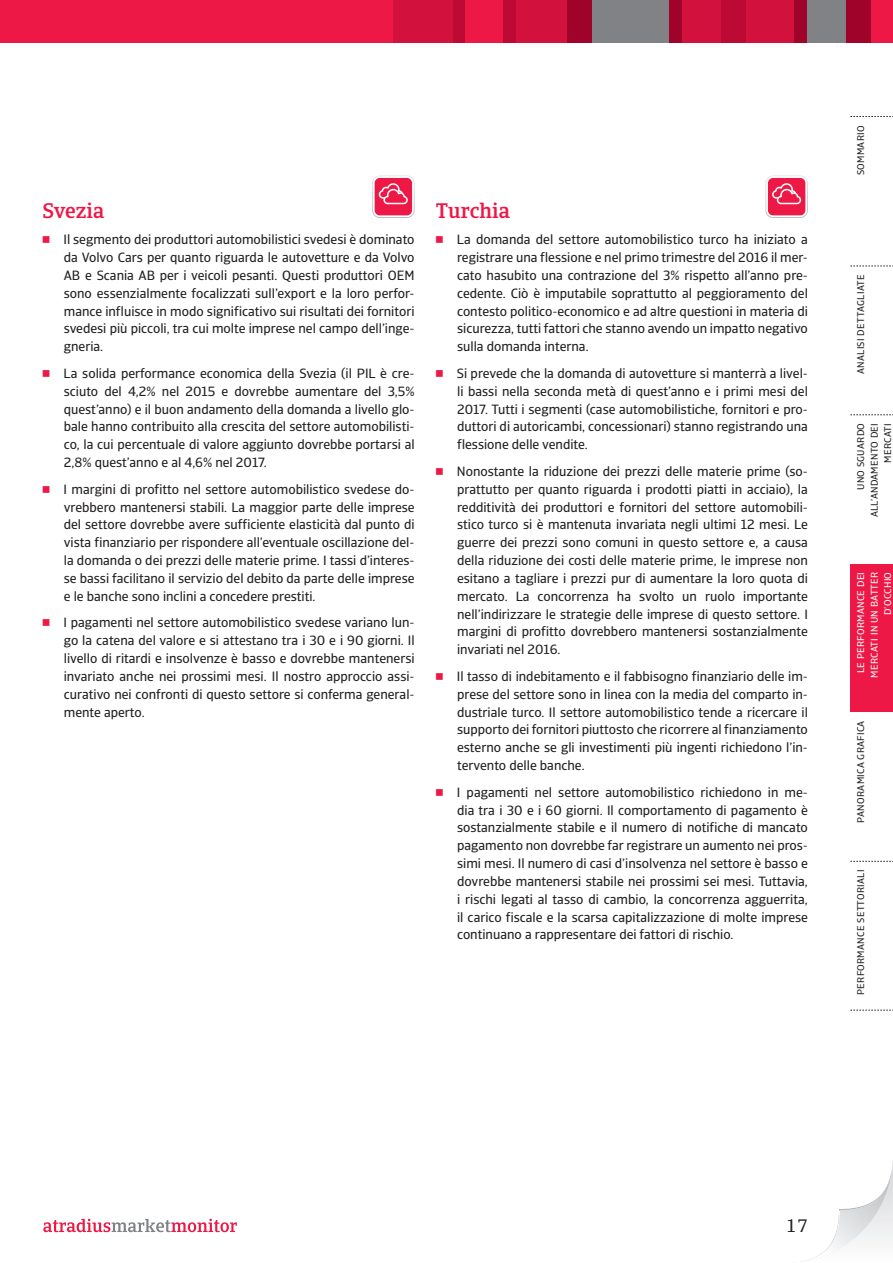
<style>
.page{position:relative;width:893px;height:1263px;background:#fff}
.page>*{position:absolute;margin:0;border:0;box-sizing:border-box;transform-origin:0 0}
.t1{font:500 21px "Catalana";color:#ed1845}
.t2{font:18px "Catalana";color:#231f20}
.t3{font:13.35px/17.9px "Catalana Sans";color:#231f20;text-align:justify}
.t4{font:9.75px/13.5px "Catalana Sans";letter-spacing:.03em;color:#231f20;text-align:right}
.t5{font:9.75px/13.5px "Catalana Sans";letter-spacing:.03em;color:#fff;text-align:right}
.s1{font-family:"Universal Newswith Comm Pi";color:#ed1845}
</style>
<div class="page">
<div style="left:0;top:0;width:893px;height:43px;background:#ed1845"></div>
<div style="left:452px;top:0;width:13px;height:43px;background:#bc0a35"></div>
<div style="left:393px;top:0;width:59px;height:43px;background:#d2113d"></div>
<div style="left:516px;top:0;width:51px;height:43px;background:#d2113d"></div>
<div style="left:746px;top:0;width:49px;height:43px;background:#d2113d"></div>
<div style="left:567px;top:0;width:26px;height:43px;background:#a0032a"></div>
<div style="left:720px;top:0;width:26px;height:43px;background:#bc0a35"></div>
<div style="left:846px;top:0;width:25px;height:43px;background:#a0032a"></div>
<div style="left:503px;top:0;width:13px;height:43px;background:#bc0a35"></div>
<div style="left:593px;top:0;width:76px;height:43px;background:#808285"></div>
<div style="left:669px;top:0;width:13px;height:43px;background:#a0032a"></div>
<div style="left:682px;top:0;width:38px;height:43px;background:#d2113d"></div>
<div style="left:807px;top:0;width:39px;height:43px;background:#808285"></div>
<div style="left:795px;top:0;width:12px;height:43px;background:#a0032a"></div>
<svg style="left:43px;top:1219px;width:194px;height:13px"></svg>
<svg style="left:800px;top:1162px;width:93px;height:100px"></svg>
<div style="left:850px;top:563px;width:43px;height:149px;background:#ed1845"></div>
<svg style="left:850px;top:116px;width:43px;height:1px"></svg>
<svg style="left:850px;top:266px;width:43px;height:1px"></svg>
<svg style="left:850px;top:414px;width:43px;height:1px"></svg>
<svg style="left:850px;top:861px;width:43px;height:1px"></svg>
<svg style="left:850px;top:1010px;width:43px;height:1px"></svg>
<svg style="left:372px;top:175px;width:43px;height:43px"></svg>
<svg style="left:765px;top:175px;width:43px;height:43px"></svg>
<h1 class="t1" style="left:43px;top:198px;width:63px">Svezia</h1>
<p class="t3" style="left:64px;top:231px;width:352px;text-indent:-21px"><span class="s1">77</span> Il segmento dei produttori automobilistici svedesi è dominato da Volvo Cars per quanto riguarda le autovetture e da Volvo AB e Scania AB per i veicoli pesanti. Questi produttori OEM sono essenzialmente focalizzati sull’export e la loro perfor&shy;mance influisce in modo significativo sui risultati dei fornitori svedesi più piccoli, tra cui molte imprese nel campo dell’inge&shy;gneria.</p>
<p class="t3" style="left:64px;top:364px;width:352px;text-indent:-21px"><span class="s1">77</span> La solida performance economica della Svezia (il PIL è cre&shy;sciuto del 4,2% nel 2015 e dovrebbe aumentare del 3,5% quest’anno) e il buon andamento della domanda a livello glo&shy;bale hanno contribuito alla crescita del settore automobilisti&shy;co, la cui percentuale di valore aggiunto dovrebbe portarsi al 2,8% quest’anno e al 4,6% nel 2017.</p>
<p class="t3" style="left:64px;top:480px;width:352px;text-indent:-21px"><span class="s1">77</span> I margini di profitto nel settore automobilistico svedese do&shy;vrebbero mantenersi stabili. La maggior parte delle imprese del settore dovrebbe avere sufficiente elasticità dal punto di vista finanziario per rispondere all’eventuale oscillazione del&shy;la domanda o dei prezzi delle materie prime. I tassi d’interes&shy;se bassi facilitano il servizio del debito da parte delle imprese e le banche sono inclini a concedere prestiti.</p>
<p class="t3" style="left:64px;top:614px;width:352px;text-indent:-21px"><span class="s1">77</span> I pagamenti nel settore automobilistico svedese variano lun&shy;go la catena del valore e si attestano tra i 30 e i 90 giorni. Il livello di ritardi e insolvenze è basso e dovrebbe mantenersi invariato anche nei prossimi mesi. Il nostro approccio assi&shy;curativo nei confronti di questo settore si conferma general&shy;mente aperto.</p>
<h1 class="t1" style="left:436px;top:198px;width:76px">Turchia</h1>
<p class="t3" style="left:457px;top:231px;width:352px;text-indent:-21px"><span class="s1">77</span> La domanda del settore automobilistico turco ha iniziato a registrare una flessione e nel primo trimestre del 2016 il mer&shy;cato hasubito una contrazione del 3% rispetto all’anno pre&shy;cedente. Ciò è imputabile soprattutto al peggioramento del contesto politico-economico e ad altre questioni in materia di sicurezza, tutti fattori che stanno avendo un impatto negativo sulla domanda interna.</p>
<p class="t3" style="left:457px;top:364px;width:352px;text-indent:-21px"><span class="s1">77</span> Si prevede che la domanda di autovetture si manterrà a livel&shy;li bassi nella seconda metà di quest’anno e i primi mesi del 2017. Tutti i segmenti (case automobilistiche, fornitori e pro&shy;duttori di autoricambi, concessionari) stanno registrando una flessione delle vendite.</p>
<p class="t3" style="left:457px;top:462px;width:352px;text-indent:-21px"><span class="s1">77</span> Nonostante la riduzione dei prezzi delle materie prime (so&shy;prattutto per quanto riguarda i prodotti piatti in acciaio), la redditività dei produttori e fornitori del settore automobili&shy;stico turco si è mantenuta invariata negli ultimi 12 mesi. Le guerre dei prezzi sono comuni in questo settore e, a causa della riduzione dei costi delle materie prime, le imprese non esitano a tagliare i prezzi pur di aumentare la loro quota di mercato. La concorrenza ha svolto un ruolo importante nell’indirizzare le strategie delle imprese di questo settore. I margini di profitto dovrebbero mantenersi sostanzialmente invariati nel 2016.</p>
<p class="t3" style="left:457px;top:667px;width:352px;text-indent:-21px"><span class="s1">77</span> Il tasso di indebitamento e il fabbisogno finanziario delle im&shy;prese del settore sono in linea con la media del comparto in&shy;dustriale turco. Il settore automobilistico tende a ricercare il supporto dei fornitori piuttosto che ricorrere al finanziamento esterno anche se gli investimenti più ingenti richiedono l’in&shy;tervento delle banche.</p>
<p class="t3" style="left:457px;top:783px;width:352px;text-indent:-21px"><span class="s1">77</span> I pagamenti nel settore automobilistico richiedono in me&shy;dia tra i 30 e i 60 giorni. Il comportamento di pagamento è sostanzialmente stabile e il numero di notifiche di mancato pagamento non dovrebbe far registrare un aumento nei pros&shy;simi mesi. Il numero di casi d’insolvenza nel settore è basso e dovrebbe mantenersi stabile nei prossimi sei mesi. Tuttavia, i rischi legati al tasso di cambio, la concorrenza agguerrita, il carico fiscale e la scarsa capitalizzazione di molte imprese continuano a rappresentare dei fattori di rischio.</p>
<p class="t4" style="left:854px;top:175px;width:51px;rotate:-90deg">SOMMARIO</p>
<p class="t4" style="left:854px;top:374px;width:101px;rotate:-90deg">ANALISI DETTAGLIATE</p>
<p class="t4" style="left:854px;top:517px;width:96px;rotate:-90deg">UNO SGUARDO<br>ALL’ANDAMENTO DEI<br>MERCATI</p>
<p class="t5" style="left:854px;top:678px;width:107px;rotate:-90deg">LE PERFORMANCE DEI<br>MERCATI IN UN BATTER<br>D’OCCHIO</p>
<p class="t4" style="left:854px;top:823px;width:104px;rotate:-90deg">PANORAMICA GRAFICA</p>
<p class="t4" style="left:854px;top:995px;width:127px;rotate:-90deg">PERFORMANCE SETTORIALI</p>
<h2 class="t2" style="left:786px;top:1215px;width:24px">17</h2>
</div>
